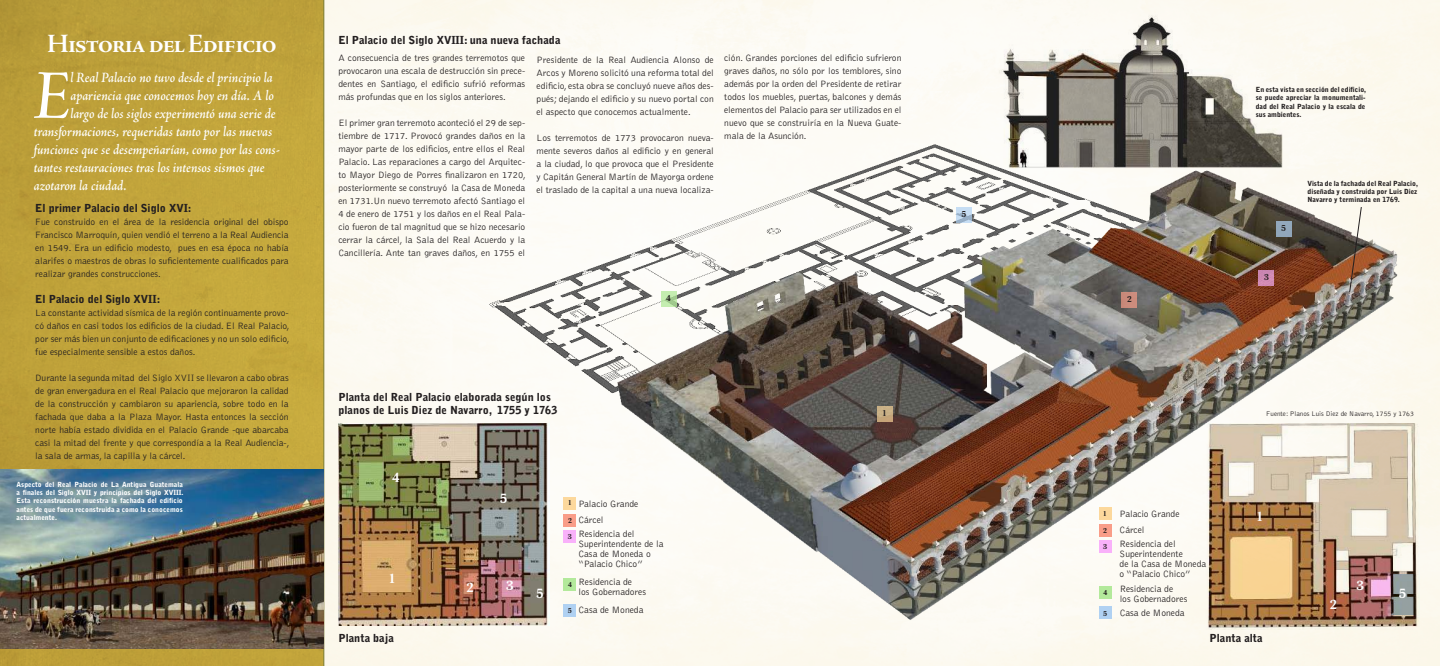
<style>
.page{position:relative;width:1440px;height:666px;background:#fff}
.page>*{position:absolute;margin:0;border:0;box-sizing:border-box;transform-origin:0 0}
.t1{font:73.3px "Adobe Jenson MM It 506 72";color:#fff}
.t2{font:27.4px "Adobe Jenson MM SC 600 27";letter-spacing:-.03em;color:#fff}
.t3{font:15px "Adobe Jenson MM It 506 15";color:#fff}
.t4{font:700 13px "Serif 12 Beta";color:#fff}
.t5{font:900 11px/13px "Bell Gothic";color:#231f20}
.t6{font:300 9.5px/13px "Bell Gothic";color:#231f20;text-align:justify}
.t7{font:700 8.4px "Serif 12 Beta";color:#231f20}
.t8{font:900 7px/8.4px "Bell Gothic";color:#231f20;text-align:justify}
.t9{font:900 7px/8.4px "Bell Gothic";color:#fff;text-align:justify}
.t10{font:300 7px "Bell Gothic";color:#231f20}
.t11{font:700 7px "Serif 12 Beta";color:#231f20}
</style>
<div class="page">
<img style="left:324px;top:0;width:1116px;height:666px">
<img style="left:338px;top:423px;width:143px;height:202px">
<img style="left:481px;top:130px;width:942px;height:528px">
<svg style="left:0;top:0;width:324px;height:666px;background:#bfa23a"></svg>
<img style="left:0;top:470px;width:324px;height:179px">
<svg style="left:1349px;top:206px;width:13px;height:87px"></svg>
<div style="left:564px;top:497px;width:12px;height:13px;background:#fcd89c"></div>
<svg style="left:877px;top:406px;width:15px;height:16px"></svg>
<svg style="left:662px;top:292px;width:15px;height:15px"></svg>
<div style="left:1121px;top:292px;width:16px;height:15px;background:#cb8b7b"></div>
<div style="left:1258px;top:270px;width:15px;height:16px;background:#cf89b4"></div>
<div style="left:1276px;top:221px;width:15px;height:16px;background:#92a7ba"></div>
<svg style="left:957px;top:207px;width:15px;height:15px"></svg>
<div style="left:1099px;top:507px;width:13px;height:13px;background:#fcd89c"></div>
<div style="left:564px;top:514px;width:12px;height:13px;background:#f99d88"></div>
<div style="left:1099px;top:524px;width:13px;height:13px;background:#f99d88"></div>
<div style="left:564px;top:530px;width:12px;height:13px;background:#f9b1fa"></div>
<div style="left:1099px;top:540px;width:13px;height:13px;background:#f9b1fa"></div>
<div style="left:564px;top:578px;width:12px;height:13px;background:#b3e99b"></div>
<div style="left:1099px;top:586px;width:13px;height:12px;background:#b3e99b"></div>
<div style="left:564px;top:604px;width:12px;height:12px;background:#b0d1f2"></div>
<div style="left:1099px;top:607px;width:13px;height:12px;background:#b0d1f2"></div>
<svg style="left:1392px;top:574px;width:23px;height:41px"></svg>
<h2 class="t2" style="left:47px;top:29px;width:230px">Historia del Edificio</h2>
<h1 class="t1" style="left:33px;top:57px;width:39px">E</h1>
<h3 class="t3" style="left:70px;top:69px;width:204px">l Real Palacio no tuvo desde el principio la</h3>
<h3 class="t3" style="left:70px;top:87px;width:205px">apariencia que conocemos hoy en día. A lo</h3>
<h3 class="t3" style="left:70px;top:105px;width:207px">largo de los siglos experimentó una serie de</h3>
<h3 class="t3" style="left:34px;top:123px;width:240px">transformaciones, requeridas tanto por las nuevas</h3>
<h3 class="t3" style="left:34px;top:141px;width:247px">funciones que se desempeñarían, como por las cons-</h3>
<h3 class="t3" style="left:34px;top:159px;width:232px">tantes restauraciones tras los intensos sismos que</h3>
<h3 class="t3" style="left:34px;top:177px;width:94px">azotaron la ciudad.</h3>
<p class="t5" style="left:35px;top:201px;width:158px">El primer Palacio del Siglo XVI:</p>
<p class="t6" style="left:35px;top:215px;width:255px">Fue construido en el área de la residencia original del obispo Francisco Marroquín, quien vendió el terreno a la Real Audiencia en 1549. Era un edificio modesto, pues en esa época no había alarifes o maestros de obras lo suficientemente cualificados para realizar grandes construcciones.</p>
<p class="t5" style="left:35px;top:292px;width:127px">El Palacio del Siglo XVII:</p>
<p class="t6" style="left:35px;top:306px;width:256px">La constante actividad sísmica de la región continuamente provo&shy;có daños en casi todos los edificios de la ciudad. El Real Palacio, por ser más bien un conjunto de edificaciones y no un solo edificio, fue especialmente sensible a estos daños.</p>
<p class="t6" style="left:35px;top:371px;width:256px">Durante la segunda mitad del Siglo XVII se llevaron a cabo obras de gran envergadura en el Real Palacio que mejoraron la calidad de la construcción y cambiaron su apariencia, sobre todo en la fachada que daba a la Plaza Mayor. Hasta entonces la sección norte había estado dividida en el Palacio Grande -que abarcaba casi la mitad del frente y que correspondía a la Real Audiencia-, la sala de armas, la capilla y la cárcel.</p>
<p class="t9" style="left:17px;top:480px;width:169px">Aspecto del Real Palacio de La Antigua Guatemala a finales del Siglo XVII y principios del Siglo XVIII.<br>Esta reconstrucción muestra la fachada del edificio antes de que fuera reconstruida a como la conocemos actualmente.</p>
<p class="t5" style="left:338px;top:34px;width:224px">El Palacio del Siglo XVIII: una nueva fachada</p>
<p class="t6" style="left:338px;top:51px;width:188px">A consecuencia de tres grandes terremotos que provocaron una escala de destrucción sin prece&shy;dentes en Santiago, el edificio sufrió reformas más profundas que en los siglos anteriores.</p>
<p class="t6" style="left:338px;top:116px;width:189px">El primer gran terremoto aconteció el 29 de sep&shy;tiembre de 1717. Provocó grandes daños en la mayor parte de los edificios, entre ellos el Real Palacio. Las reparaciones a cargo del Arquitec&shy;to Mayor Diego de Porres finalizaron en 1720, posteriormente se construyó la Casa de Moneda en 1731.Un nuevo terremoto afectó Santiago el 4 de enero de 1751 y los daños en el Real Pala&shy;cio fueron de tal magnitud que se hizo necesario cerrar la cárcel, la Sala del Real Acuerdo y la Cancillería. Ante tan graves daños, en 1755 el</p>
<p class="t6" style="left:537px;top:53px;width:179px">Presidente de la Real Audiencia Alonso de Arcos y Moreno solicitó una reforma total del edificio, esta obra se concluyó nueve años des&shy;pués; dejando el edificio y su nuevo portal con el aspecto que conocemos actualmente.</p>
<p class="t6" style="left:537px;top:131px;width:179px">Los terremotos de 1773 provocaron nueva&shy;mente severos daños al edificio y en general a la ciudad, lo que provoca que el Presidente y Capitán General Martín de Mayorga ordene el traslado de la capital a una nueva localiza-</p>
<p class="t6" style="left:724px;top:52px;width:179px">ción. Grandes porciones del edificio sufrieron graves daños, no sólo por los temblores, sino además por la orden del Presidente de retirar todos los muebles, puertas, balcones y demás elementos del Palacio para ser utilizados en el nuevo que se construiría en la Nueva Guate&shy;mala de la Asunción.</p>
<p class="t7" style="left:962px;top:209px;width:6px">5</p>
<p class="t7" style="left:666px;top:294px;width:7px">4</p>
<p class="t7" style="left:1127px;top:294px;width:6px">2</p>
<p class="t5" style="left:338px;top:391px;width:221px">Planta del Real Palacio elaborada según los planos de Luis Diez de Navarro, 1755 y 1763</p>
<p class="t7" style="left:883px;top:408px;width:5px">1</p>
<h3 class="t4" style="left:392px;top:470px;width:9px">4</h3>
<h3 class="t4" style="left:390px;top:570px;width:7px">1</h3>
<h3 class="t4" style="left:467px;top:580px;width:9px">2</h3>
<h3 class="t4" style="left:500px;top:490px;width:9px">5</h3>
<h3 class="t4" style="left:506px;top:578px;width:9px">3</h3>
<h3 class="t4" style="left:536px;top:585px;width:9px">5</h3>
<p class="t11" style="left:568px;top:499px;width:4px">1</p>
<p class="t6" style="left:578px;top:498px;width:62px">Palacio Grande</p>
<p class="t6" style="left:578px;top:514px;width:26px">Cárcel</p>
<p class="t11" style="left:568px;top:516px;width:5px">2</p>
<p class="t11" style="left:1104px;top:509px;width:4px">1</p>
<p class="t6" style="left:1120px;top:508px;width:62px">Palacio Grande</p>
<p class="t6" style="left:1120px;top:524px;width:26px">Cárcel</p>
<p class="t11" style="left:1103px;top:526px;width:5px">2</p>
<p class="t6" style="left:578px;top:529px;width:87px;line-height:10px;text-align:left">Residencia del<br>Superintendente de la<br>Casa de Moneda o “Palacio Chico”</p>
<p class="t6" style="left:1120px;top:539px;width:88px;line-height:10px;text-align:left">Residencia del<br>Superintendente<br>de la Casa de Moneda o “Palacio Chico”</p>
<p class="t6" style="left:579px;top:577px;width:69px;line-height:10px">Residencia de<br>los Gobernadores</p>
<p class="t6" style="left:1120px;top:584px;width:69px;line-height:10px">Residencia de<br>los Gobernadores</p>
<p class="t6" style="left:579px;top:604px;width:66px">Casa de Moneda</p>
<p class="t6" style="left:1120px;top:607px;width:66px">Casa de Moneda</p>
<p class="t11" style="left:568px;top:532px;width:6px">3</p>
<p class="t11" style="left:1103px;top:542px;width:6px">3</p>
<p class="t11" style="left:568px;top:580px;width:6px">4</p>
<p class="t11" style="left:1103px;top:588px;width:6px">4</p>
<p class="t11" style="left:568px;top:606px;width:6px">5</p>
<p class="t11" style="left:1103px;top:609px;width:6px">5</p>
<p class="t8" style="left:1256px;top:85px;width:112px">En esta vista en sección del edificio, se puede apreciar la monumentali&shy;dad del Real Palacio y la escala de sus ambientes.</p>
<p class="t7" style="left:1281px;top:223px;width:6px">5</p>
<p class="t7" style="left:1264px;top:272px;width:6px">3</p>
<p class="t8" style="left:1308px;top:179px;width:112px">Vista de la fachada del Real Palacio, diseñada y construida por Luis Diez Navarro y terminada en 1769.</p>
<p class="t10" style="left:1266px;top:410px;width:149px">Fuente: Planos Luis Diez de Navarro, 1755 y 1763</p>
<h3 class="t4" style="left:1257px;top:509px;width:7px">1</h3>
<h3 class="t4" style="left:1330px;top:597px;width:9px">2</h3>
<h3 class="t4" style="left:1356px;top:578px;width:9px">3</h3>
<h3 class="t4" style="left:1399px;top:585px;width:9px">5</h3>
<p class="t5" style="left:338px;top:632px;width:57px">Planta baja</p>
<p class="t5" style="left:1210px;top:632px;width:55px">Planta alta</p>
</div>
